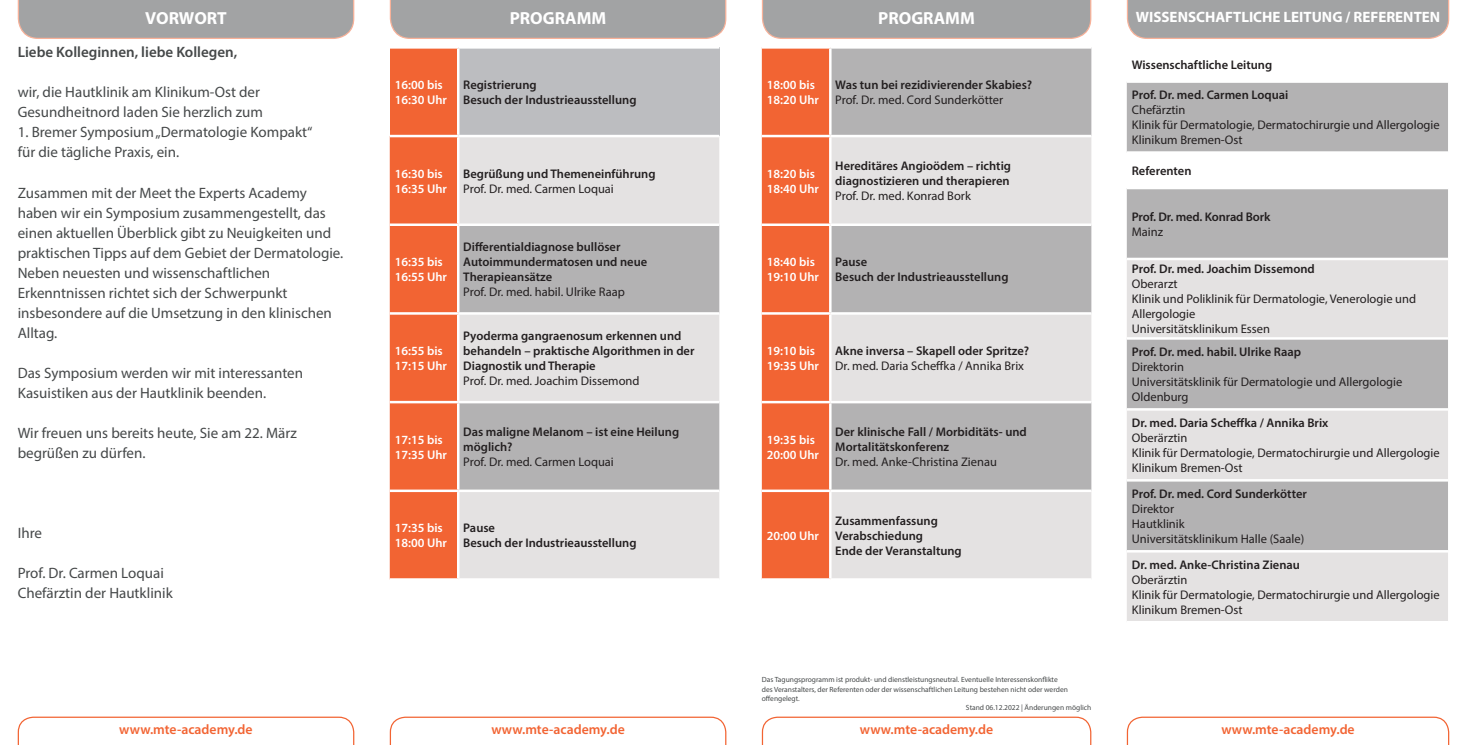
<style>
.page{position:relative;width:1467px;height:745px;background:#fff}
.page>*{position:absolute;margin:0;border:0;box-sizing:border-box;transform-origin:0 0}
.t1{font:700 17.5px "Myriad Pro";color:#fff}
.t2{font:15px/20px "Myriad Pro";color:#454849}
.t3{font:700 15px "Myriad Pro";color:#fff}
.t4{font:600 15px "Myriad Pro";color:#454849}
.t5{font:600 13.75px "Myriad Pro";color:#f26433}
.t6{font:600 12.5px/15px "Myriad Pro";color:#231f20}
.t7{font:12.5px/15px "Myriad Pro";color:#231f20}
.t8{font:600 12.5px/15px "Myriad Pro";color:#fff}
.t9{font:7.5px "Myriad Pro";color:#454849}
</style>
<div class="page">
<svg style="left:17px;top:716px;width:338px;height:28px"></svg>
<svg style="left:389px;top:716px;width:338px;height:28px"></svg>
<svg style="left:761px;top:716px;width:331px;height:28px"></svg>
<svg style="left:1126px;top:716px;width:324px;height:28px"></svg>
<svg style="left:761px;top:0;width:331px;height:39px;background:#a6a5a5"></svg>
<svg style="left:389px;top:0;width:338px;height:39px;background:#a6a5a5"></svg>
<svg style="left:17px;top:0;width:338px;height:39px;background:#a6a5a5"></svg>
<svg style="left:1126px;top:0;width:324px;height:39px;background:#a6a5a5"></svg>
<div style="left:390px;top:47px;width:68px;height:89px;background:#f26433"></div>
<div style="left:458px;top:47px;width:261px;height:89px;background:#bcbdc0"></div>
<div style="left:390px;top:137px;width:67px;height:441px;background:#f26433"></div>
<div style="left:459px;top:137px;width:260px;height:441px;background:#e4e2e2"></div>
<svg style="left:459px;top:226px;width:260px;height:263px;background:#c3c2c3"></svg>
<hr style="left:457px;top:49px;width:2px;height:86px;background:#fff">
<hr style="left:390px;top:135px;width:68px;height:2px;background:#fff">
<hr style="left:458px;top:135px;width:261px;height:2px;background:#fff">
<hr style="left:390px;top:223px;width:68px;height:3px;background:#fff">
<hr style="left:458px;top:223px;width:261px;height:3px;background:#fff">
<hr style="left:390px;top:312px;width:68px;height:2px;background:#fff">
<hr style="left:458px;top:312px;width:261px;height:2px;background:#fff">
<hr style="left:390px;top:400px;width:68px;height:3px;background:#fff">
<hr style="left:390px;top:489px;width:68px;height:2px;background:#fff">
<hr style="left:390px;top:46px;width:68px;height:3px;background:#fff">
<hr style="left:458px;top:46px;width:261px;height:3px;background:#fff">
<hr style="left:458px;top:400px;width:261px;height:3px;background:#fff">
<hr style="left:458px;top:489px;width:261px;height:2px;background:#fff">
<div style="left:762px;top:49px;width:67px;height:529px;background:#f26433"></div>
<div style="left:832px;top:49px;width:259px;height:86px;background:#b3b2b3"></div>
<svg style="left:832px;top:137px;width:259px;height:441px;background:#d0cfcf"></svg>
<hr style="left:762px;top:135px;width:68px;height:2px;background:#fff">
<hr style="left:762px;top:223px;width:68px;height:3px;background:#fff">
<hr style="left:762px;top:312px;width:68px;height:2px;background:#fff">
<hr style="left:762px;top:400px;width:68px;height:3px;background:#fff">
<hr style="left:762px;top:489px;width:68px;height:2px;background:#fff">
<hr style="left:830px;top:223px;width:261px;height:3px;background:#fff">
<hr style="left:830px;top:312px;width:261px;height:2px;background:#fff">
<hr style="left:830px;top:400px;width:261px;height:3px;background:#fff">
<hr style="left:830px;top:489px;width:261px;height:2px;background:#fff">
<svg style="left:1127px;top:83px;width:321px;height:174px;fill:#b3b2b3"></svg>
<svg style="left:1127px;top:260px;width:321px;height:360px;background:#d1cfd0"></svg>
<hr style="left:1127px;top:187px;width:321px;height:2px;background:#fff">
<hr style="left:1127px;top:337px;width:321px;height:2px;background:#fff">
<hr style="left:1127px;top:151px;width:321px;height:3px;background:#fff">
<hr style="left:1127px;top:408px;width:321px;height:2px;background:#fff">
<hr style="left:1127px;top:479px;width:321px;height:2px;background:#fff">
<hr style="left:1127px;top:549px;width:321px;height:3px;background:#fff">
<h1 class="t1" style="left:145px;top:6px;width:83px">VORWORT</h1>
<h1 class="t1" style="left:510px;top:6px;width:98px">PROGRAMM</h1>
<p class="t3" style="left:1136px;top:7px;width:306px">WISSENSCHAFTLICHE LEITUNG / REFERENTEN</p>
<h1 class="t1" style="left:878px;top:6px;width:98px">PROGRAMM</h1>
<p class="t4" style="left:18px;top:43px;width:221px">Liebe Kolleginnen, liebe Kollegen,</p>
<p class="t2" style="left:18px;top:82px;width:247px">wir, die Hautklinik am Klinikum-Ost der<br>Gesundheitnord laden Sie herzlich zum</p>
<p class="t2" style="left:18px;top:122px;width:296px">1. Bremer Symposium „Dermatologie Kompakt“ für die tägliche Praxis, ein.</p>
<p class="t2" style="left:18px;top:182px;width:327px">Zusammen mit der Meet the Experts Academy haben wir ein Symposium zusammengestellt, das einen aktuellen Überblick gibt zu Neuigkeiten und praktischen Tipps auf dem Gebiet der Dermatologie.<br>Neben neuesten und wissenschaftlichen Erkenntnissen richtet sich der Schwerpunkt insbesondere auf die Umsetzung in den klinischen Alltag.</p>
<p class="t2" style="left:18px;top:362px;width:287px">Das Symposium werden wir mit interessanten<br>Kasuistiken aus der Hautklinik beenden.</p>
<p class="t2" style="left:18px;top:422px;width:281px">Wir freuen uns bereits heute, Sie am 22. März begrüßen zu dürfen.</p>
<p class="t2" style="left:18px;top:522px;width:26px">Ihre</p>
<p class="t2" style="left:18px;top:562px;width:157px">Prof. Dr. Carmen Loquai<br>Chefärztin der Hautklinik</p>
<p class="t8" style="left:395px;top:77px;width:54px">16:00 bis<br>16:30 Uhr</p>
<p class="t6" style="left:463px;top:77px;width:175px">Registrierung<br>Besuch der Industrieausstellung</p>
<p class="t8" style="left:395px;top:165px;width:54px">16:30 bis<br>16:35 Uhr</p>
<p class="t6" style="left:463px;top:165px;width:194px">Begrüßung und Themeneinführung</p>
<p class="t7" style="left:463px;top:180px;width:152px">Prof. Dr. med. Carmen Loquai</p>
<p class="t8" style="left:395px;top:254px;width:54px">16:35 bis<br>16:55 Uhr</p>
<p class="t8" style="left:395px;top:343px;width:54px">16:55 bis<br>17:15 Uhr</p>
<p class="t6" style="left:463px;top:239px;width:185px">Differentialdiagnose bullöser<br>Autoimmundermatosen und neue<br>Therapieansätze</p>
<p class="t7" style="left:463px;top:284px;width:163px">Prof. Dr. med. habil. Ulrike Raap</p>
<p class="t6" style="left:463px;top:328px;width:233px">Pyoderma gangraenosum erkennen und behandeln – praktische Algorithmen in der<br>Diagnostik und Therapie</p>
<p class="t7" style="left:463px;top:373px;width:178px">Prof. Dr. med. Joachim Dissemond</p>
<p class="t8" style="left:395px;top:431px;width:54px">17:15 bis<br>17:35 Uhr</p>
<p class="t6" style="left:463px;top:424px;width:217px">Das maligne Melanom – ist eine Heilung möglich?</p>
<p class="t7" style="left:463px;top:454px;width:152px">Prof. Dr. med. Carmen Loquai</p>
<p class="t8" style="left:395px;top:520px;width:54px">17:35 bis<br>18:00 Uhr</p>
<p class="t6" style="left:463px;top:520px;width:175px">Pause<br>Besuch der Industrieausstellung</p>
<p class="t8" style="left:767px;top:77px;width:54px">18:00 bis<br>18:20 Uhr</p>
<p class="t6" style="left:835px;top:77px;width:198px">Was tun bei rezidivierender Skabies?</p>
<p class="t7" style="left:835px;top:92px;width:169px">Prof. Dr. med. Cord Sunderkötter</p>
<p class="t8" style="left:767px;top:165px;width:54px">18:20 bis<br>18:40 Uhr</p>
<p class="t6" style="left:835px;top:158px;width:177px">Hereditäres Angioödem – richtig diagnostizieren und therapieren</p>
<p class="t7" style="left:835px;top:188px;width:137px">Prof. Dr. med. Konrad Bork</p>
<p class="t8" style="left:767px;top:254px;width:54px">18:40 bis<br>19:10 Uhr</p>
<p class="t6" style="left:835px;top:254px;width:175px">Pause<br>Besuch der Industrieausstellung</p>
<p class="t8" style="left:767px;top:343px;width:54px">19:10 bis<br>19:35 Uhr</p>
<p class="t6" style="left:835px;top:343px;width:195px">Akne inversa – Skapell oder Spritze?</p>
<p class="t7" style="left:835px;top:358px;width:190px">Dr. med. Daria Scheffka / Annika Brix</p>
<p class="t8" style="left:767px;top:431px;width:54px">19:35 bis<br>20:00 Uhr</p>
<p class="t6" style="left:835px;top:424px;width:193px">Der klinische Fall / Morbiditäts- und<br>Mortalitätskonferenz</p>
<p class="t7" style="left:835px;top:454px;width:163px">Dr. med. Anke-Christina Zienau</p>
<p class="t8" style="left:767px;top:527px;width:54px">20:00 Uhr</p>
<p class="t6" style="left:835px;top:512px;width:128px">Zusammenfassung<br>Verabschiedung<br>Ende der Veranstaltung</p>
<p class="t9" style="left:762px;top:675px;width:297px">Das Tagungsprogramm ist produkt- und dienstleistungsneutral. Eventuelle Interessenskonflikte</p>
<p class="t9" style="left:762px;top:684px;width:308px">des Veranstalters, der Referenten oder der wissenschaftlichen Leitung bestehen nicht oder werden</p>
<p class="t9" style="left:762px;top:693px;width:39px">offengelegt.</p>
<p class="t9" style="left:966px;top:702px;width:127px">Stand 06.12.2022 | Änderungen möglich</p>
<p class="t6" style="left:1132px;top:56px;width:142px">Wissenschaftliche Leitung</p>
<p class="t6" style="left:1132px;top:87px;width:158px">Prof. Dr. med. Carmen Loquai</p>
<p class="t7" style="left:1132px;top:102px;width:309px">Chefärztin<br>Klinik für Dermatologie, Dermatochirurgie und Allergologie<br>Klinikum Bremen-Ost</p>
<p class="t6" style="left:1132px;top:163px;width:61px">Referenten</p>
<p class="t6" style="left:1132px;top:208px;width:140px">Prof. Dr. med. Konrad Bork</p>
<p class="t7" style="left:1132px;top:224px;width:33px">Mainz</p>
<p class="t6" style="left:1132px;top:261px;width:185px">Prof. Dr. med. Joachim Dissemond</p>
<p class="t7" style="left:1132px;top:276px;width:286px">Oberarzt<br>Klinik und Poliklinik für Dermatologie, Venerologie und<br>Allergologie<br>Universitätsklinikum Essen</p>
<p class="t6" style="left:1132px;top:344px;width:171px">Prof. Dr. med. habil. Ulrike Raap</p>
<p class="t7" style="left:1132px;top:359px;width:272px">Direktorin<br>Universitätsklinik für Dermatologie und Allergologie<br>Oldenburg</p>
<p class="t6" style="left:1132px;top:415px;width:198px">Dr. med. Daria Scheffka / Annika Brix</p>
<p class="t7" style="left:1132px;top:430px;width:309px">Oberärztin<br>Klinik für Dermatologie, Dermatochirurgie und Allergologie<br>Klinikum Bremen-Ost</p>
<p class="t6" style="left:1132px;top:485px;width:177px">Prof. Dr. med. Cord Sunderkötter</p>
<p class="t7" style="left:1132px;top:501px;width:174px">Direktor<br>Hautklinik<br>Universitätsklinikum Halle (Saale)</p>
<p class="t6" style="left:1132px;top:556px;width:170px">Dr. med. Anke-Christina Zienau</p>
<p class="t7" style="left:1132px;top:571px;width:309px">Oberärztin<br>Klinik für Dermatologie, Dermatochirurgie und Allergologie<br>Klinikum Bremen-Ost</p>
<p class="t5" style="left:119px;top:720px;width:135px">www.mte-academy.de</p>
<p class="t5" style="left:491px;top:720px;width:135px">www.mte-academy.de</p>
<p class="t5" style="left:860px;top:720px;width:135px">www.mte-academy.de</p>
<p class="t5" style="left:1221px;top:720px;width:135px">www.mte-academy.de</p>
</div>
